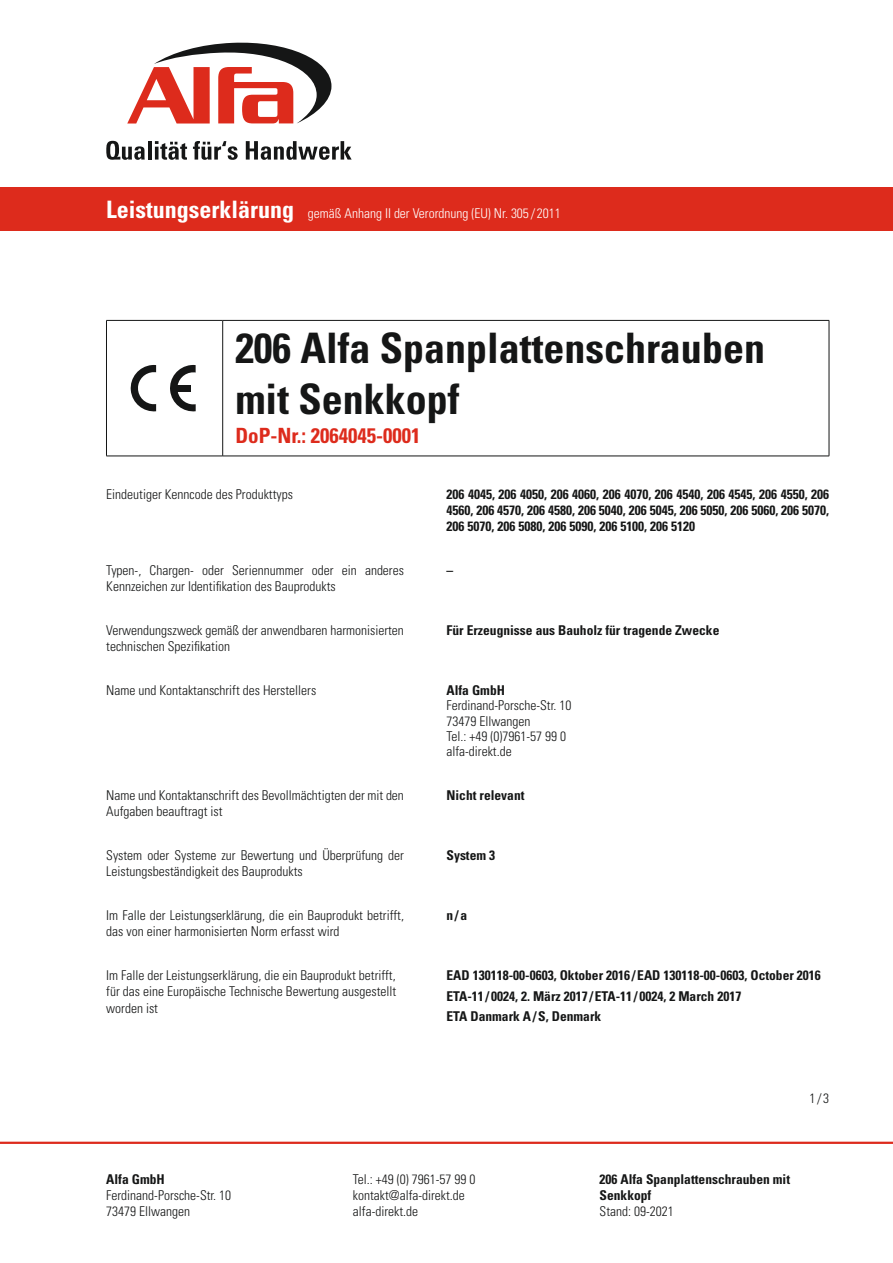
<style>
.page{position:relative;width:893px;height:1263px;background:#fff}
.page>*{position:absolute;margin:0;border:0;box-sizing:border-box;transform-origin:0 0}
.t1{font:700 condensed 42px/50.4px "Univers LT Std";color:#151616}
.t2{font:700 condensed 21px "Univers LT Std";color:#dd2b1c}
.Gliederungspunkte{font:300 condensed 13.5px/16.2px "Univers LT Std";color:#151616}
.h2_abschnitt_1_2_3{font:300 condensed 13.5px/16.2px "Univers LT Std";color:#151616}
.fließtext{font:700 condensed 13.5px/16.2px "Univers LT Std";color:#151616}
.Gliederungspunkte-2{font:700 condensed 13.5px "Univers LT Std";color:#151616}
.Fließtext{font:300 condensed 13.5px "Univers LT Std";color:#151616}
.t3{font:300 condensed 13.5px "Univers LT Std";color:#fff}
.h2_abschnitt_1_2_3-2{font:700 condensed 13.5px "Univers LT Std";color:#151616}
.Fließtext-2{font:700 condensed 13.5px "Univers LT Std";color:#151616}
.s1{font-weight:700;font-size:24px}
</style>
<div class="page">
<hr style="left:0;top:1142px;width:893px;height:2px;background:#dd2b1c">
<div style="left:0;top:187px;width:893px;height:44px;background:#dd2b1c"></div>
<svg style="left:106px;top:141px;width:39px;height:19px"></svg>
<hr style="left:148px;top:141px;width:3px;height:19px;background:#151616">
<svg style="left:155px;top:141px;width:32px;height:19px"></svg>
<svg style="left:193px;top:141px;width:45px;height:19px"></svg>
<svg style="left:246px;top:141px;width:106px;height:19px"></svg>
<svg style="left:127px;top:43px;width:205px;height:81px"></svg>
<hr style="left:106px;top:320px;width:117px;height:1px;background:#151616">
<hr style="left:106px;top:321px;width:1px;height:135px;background:#151616">
<hr style="left:223px;top:320px;width:606px;height:1px;background:#151616">
<hr style="left:222px;top:321px;width:1px;height:135px;background:#151616">
<hr style="left:829px;top:321px;width:1px;height:135px;background:#151616">
<hr style="left:106px;top:456px;width:117px;height:1px;background:#151616">
<hr style="left:223px;top:456px;width:606px;height:1px;background:#151616">
<svg style="left:131px;top:365px;width:65px;height:46px"></svg>
<div style="left:175px;top:385px;width:16px;height:6px;background:#151616"></div>
<p class="t3" style="left:106px;top:205px;width:456px"><span class="s1">Leistungserklärung</span> gemäß Anhang II der Verordnung (EU) Nr. 305 / 2011</p>
<p class="t1" style="left:235px;top:323px;width:531px">206 Alfa Spanplattenschrauben mit Senkkopf</p>
<p class="t2" style="left:235px;top:423px;width:187px">DoP-Nr.: 2064045-0001</p>
<p class="h2_abschnitt_1_2_3" style="left:106px;top:486px;width:188px">Eindeutiger Kenncode des Produkttyps</p>
<p class="fließtext" style="left:446px;top:486px;width:384px;text-align:justify">206 4045, 206 4050, 206 4060, 206 4070, 206 4540, 206 4545, 206 4550, 206<br>4560, 206 4570, 206 4580, 206 5040, 206 5045, 206 5050, 206 5060, 206 5070, 206 5070, 206 5080, 206 5090, 206 5100, 206 5120</p>
<p class="h2_abschnitt_1_2_3" style="left:106px;top:562px;width:299px">Typen-, Chargen- oder Seriennummer oder ein anderes<br>Kennzeichen zur Identifikation des Bauprodukts</p>
<p class="fließtext" style="left:446px;top:562px;width:8px">–</p>
<p class="h2_abschnitt_1_2_3" style="left:106px;top:622px;width:299px">Verwendungszweck gemäß der anwendbaren harmonisierten technischen Spezifikation</p>
<p class="h2_abschnitt_1_2_3-2" style="left:446px;top:622px;width:274px">Für Erzeugnisse aus Bauholz für tragende Zwecke</p>
<p class="h2_abschnitt_1_2_3" style="left:106px;top:682px;width:211px">Name und Kontaktanschrift des Herstellers</p>
<p class="Fließtext-2" style="left:446px;top:682px;width:60px">Alfa GmbH</p>
<p class="Fließtext" style="left:446px;top:697px;width:126px">Ferdinand-Porsche-Str. 10</p>
<p class="Fließtext" style="left:446px;top:713px;width:85px">73479 Ellwangen</p>
<p class="Fließtext" style="left:446px;top:728px;width:121px">Tel.: +49 (0)7961-57 99 0</p>
<p class="Fließtext" style="left:446px;top:744px;width:67px">alfa-direkt.de</p>
<p class="Gliederungspunkte" style="left:106px;top:787px;width:299px">Name und Kontaktanschrift des Bevollmächtigten der mit den<br>Aufgaben beauftragt ist</p>
<p class="Gliederungspunkte-2" style="left:446px;top:787px;width:80px">Nicht relevant</p>
<p class="Gliederungspunkte" style="left:106px;top:847px;width:299px">System oder Systeme zur Bewertung und Überprüfung der<br>Leistungsbeständigkeit des Bauprodukts</p>
<p class="Gliederungspunkte-2" style="left:446px;top:847px;width:50px">System 3</p>
<p class="Gliederungspunkte" style="left:106px;top:907px;width:299px">Im Falle der Leistungserklärung, die ein Bauprodukt betrifft, das von einer harmonisierten Norm erfasst wird</p>
<p class="Gliederungspunkte-2" style="left:446px;top:907px;width:22px">n/a</p>
<p class="Gliederungspunkte" style="left:106px;top:967px;width:291px;text-align:justify">Im Falle der Leistungserklärung, die ein Bauprodukt betrifft, für das eine Europäische Technische Bewertung ausgestellt worden ist</p>
<p class="Gliederungspunkte-2" style="left:446px;top:967px;width:376px">EAD 130118-00-0603, Oktober 2016 / EAD 130118-00-0603, October 2016</p>
<p class="Gliederungspunkte-2" style="left:446px;top:988px;width:296px">ETA-11 / 0024, 2. März 2017 /ETA-11 / 0024, 2 March 2017</p>
<p class="Gliederungspunkte-2" style="left:446px;top:1008px;width:156px">ETA Danmark A/S, Denmark</p>
<p class="fließtext" style="left:106px;top:1171px;width:60px">Alfa GmbH</p>
<p class="Gliederungspunkte" style="left:106px;top:1187px;width:126px">Ferdinand-Porsche-Str. 10<br>73479 Ellwangen</p>
<p class="Gliederungspunkte" style="left:809px;top:1090px;width:21px">1/3</p>
<p class="Gliederungspunkte" style="left:353px;top:1171px;width:124px">Tel.: +49 (0) 7961-57 99 0 kontakt@alfa-direkt.de alfa-direkt.de</p>
<p class="fließtext" style="left:600px;top:1171px;width:192px">206 Alfa Spanplattenschrauben mit<br>Senkkopf</p>
<p class="Gliederungspunkte" style="left:600px;top:1203px;width:76px">Stand: 09-2021</p>
</div>
